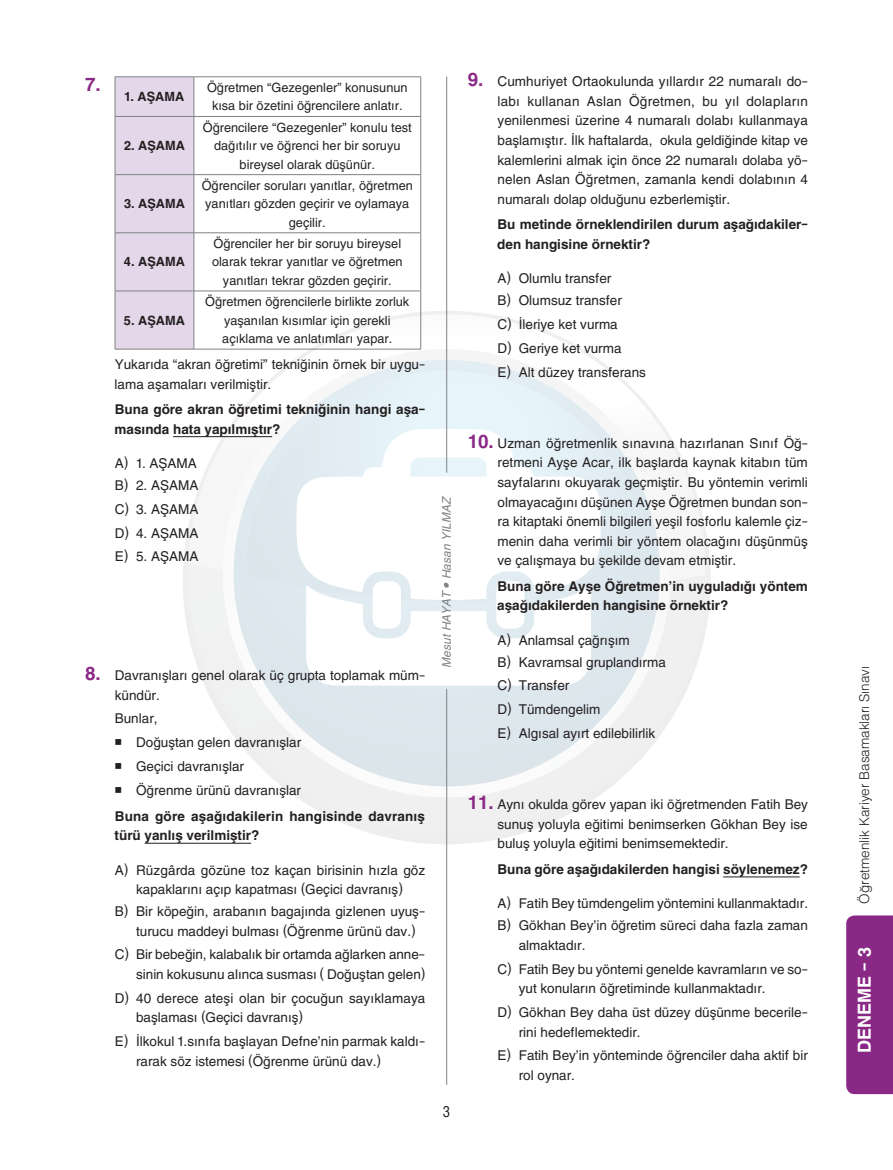
<style>
.page{position:relative;width:893px;height:1170px;background:#fff}
.page>*{position:absolute;margin:0;border:0;box-sizing:border-box;transform-origin:0 0}
.t1{font:700 18.75px "yargi Helvetica";color:#8a2885}
.t2{font:700 18px "CANT Adahelvetica";color:#fff}
.t3{font:14.85px "yargi Helvetica Condensed";color:#231f20}
.t4{font:13.5px/19.5px "CANT Adahelvetica";color:#231f20}
.t5{font:700 13.5px/19.6px "CANT Adahelvetica";color:#231f20}
.t6{font:300 13.5px "yargi Helvetica";color:#231f20}
.t7{font:12.75px/18.5px "CANT Adahelvetica";color:#231f20;text-align:center}
.t8{font:700 12.75px "CANT Adahelvetica";color:#231f20}
.t9{font:italic 12px "CANT Adahelvetica";color:#808285}
.s1{font-family:"yargi Helvetica";font-weight:700;font-size:18.75px;color:#8a2885}
</style>
<div class="page">
<svg style="left:188px;top:528px;width:518px;height:304px"></svg>
<svg style="left:223px;top:581px;width:448px;height:216px"></svg>
<div style="left:246px;top:581px;width:401px;height:21px;background:#dde9ee"></div>
<svg style="left:188px;top:314px;width:517px;height:267px"></svg>
<svg style="left:296px;top:429px;width:305px;height:171px"></svg>
<svg style="left:306px;top:581px;width:285px;height:104px"></svg>
<div style="left:846px;top:915px;width:47px;height:178px;background:#8a2885"></div>
<hr style="left:446px;top:688px;width:1px;height:396px;background:#808285">
<hr style="left:446px;top:77px;width:1px;height:395px;background:#808285">
<hr style="left:173px;top:436px;width:99px;height:1px;background:#231f20">
<hr style="left:145px;top:842px;width:106px;height:1px;background:#231f20">
<div style="left:116px;top:78px;width:78px;height:271px;background:#e3d7e9"></div>
<hr style="left:115px;top:77px;width:79px;height:1px;background:#808285">
<hr style="left:115px;top:77px;width:1px;height:39px;background:#808285">
<hr style="left:194px;top:77px;width:227px;height:1px;background:#808285">
<hr style="left:194px;top:77px;width:1px;height:39px;background:#808285">
<hr style="left:420px;top:77px;width:1px;height:39px;background:#808285">
<hr style="left:115px;top:116px;width:79px;height:1px;background:#808285">
<hr style="left:115px;top:117px;width:1px;height:57px;background:#808285">
<hr style="left:194px;top:116px;width:227px;height:1px;background:#808285">
<hr style="left:194px;top:117px;width:1px;height:57px;background:#808285">
<hr style="left:420px;top:117px;width:1px;height:57px;background:#808285">
<hr style="left:115px;top:174px;width:79px;height:1px;background:#808285">
<hr style="left:115px;top:175px;width:1px;height:57px;background:#808285">
<hr style="left:194px;top:174px;width:227px;height:1px;background:#808285">
<hr style="left:194px;top:175px;width:1px;height:57px;background:#808285">
<hr style="left:420px;top:175px;width:1px;height:57px;background:#808285">
<hr style="left:115px;top:232px;width:79px;height:1px;background:#808285">
<hr style="left:115px;top:233px;width:1px;height:58px;background:#808285">
<hr style="left:194px;top:232px;width:227px;height:1px;background:#808285">
<hr style="left:194px;top:233px;width:1px;height:58px;background:#808285">
<hr style="left:420px;top:233px;width:1px;height:58px;background:#808285">
<hr style="left:115px;top:291px;width:79px;height:1px;background:#808285">
<hr style="left:115px;top:291px;width:1px;height:58px;background:#808285">
<hr style="left:194px;top:291px;width:227px;height:1px;background:#808285">
<hr style="left:194px;top:291px;width:1px;height:58px;background:#808285">
<hr style="left:420px;top:291px;width:1px;height:58px;background:#808285">
<hr style="left:115px;top:349px;width:79px;height:1px;background:#808285">
<hr style="left:194px;top:349px;width:227px;height:1px;background:#808285">
<hr style="left:723px;top:876px;width:77px;height:1px;background:#231f20">
<h1 class="t1" style="left:85px;top:74px;width:17px">7.</h1>
<p class="t8" style="left:125px;top:87px;width:61px">1. AŞAMA</p>
<p class="t7" style="left:207px;top:77px;width:202px">Öğretmen “Gezegenler” konusunun kısa bir özetini öğrencilere anlatır.</p>
<p class="t8" style="left:124px;top:136px;width:62px">2. AŞAMA</p>
<p class="t7" style="left:203px;top:117px;width:211px">Öğrencilere “Gezegenler” konulu test dağıtılır ve öğrenci her bir soruyu bireysel olarak düşünür.</p>
<p class="t8" style="left:124px;top:194px;width:62px">3. AŞAMA</p>
<p class="t8" style="left:124px;top:252px;width:62px">4. AŞAMA</p>
<p class="t7" style="left:202px;top:175px;width:213px">Öğrenciler soruları yanıtlar, öğretmen yanıtları gözden geçirir ve oylamaya geçilir.</p>
<p class="t7" style="left:212px;top:233px;width:192px">Öğrenciler her bir soruyu bireysel olarak tekrar yanıtlar ve öğretmen yanıtları tekrar gözden geçirir.</p>
<p class="t7" style="left:205px;top:291px;width:206px">Öğretmen öğrencilerle birlikte zorluk yaşanılan kısımlar için gerekli açıklama ve anlatımları yapar.</p>
<p class="t4" style="left:115px;top:353px;width:312px">Yukarıda “akran öğretimi” tekniğinin örnek bir uygu&shy;lama aşamaları verilmiştir.</p>
<p class="t5" style="left:115px;top:398px;width:312px">Buna göre akran öğretimi tekniğinin hangi aşa&shy;masında hata yapılmıştır?</p>
<p class="t4" style="left:115px;top:451px;width:85px;line-height:21.8px">A) 1. AŞAMA<br>B) 2. AŞAMA</p>
<p class="t4" style="left:115px;top:495px;width:85px;line-height:23.9px;text-align:justify">C) 3. AŞAMA D) 4. AŞAMA E) 5. AŞAMA</p>
<p class="t8" style="left:124px;top:310px;width:62px">5. AŞAMA</p>
<p class="t4" style="left:115px;top:664px;width:312px;text-indent:-30px"><span class="s1">8.</span> Davranışları genel olarak üç grupta toplamak müm&shy;kündür.</p>
<p class="t4" style="left:136px;top:705px;width:167px;line-height:23.9px;text-indent:-21px">Bunlar,<br>Doğuştan gelen davranışlar<br>Geçici davranışlar<br>Öğrenme ürünü davranışlar</p>
<p class="t5" style="left:115px;top:804px;width:312px">Buna göre aşağıdakilerin hangisinde davranış türü yanlış verilmiştir?</p>
<p class="t4" style="left:115px;top:858px;width:312px;text-align:center">A) Rüzgârda gözüne toz kaçan birisinin hızla göz kapaklarını açıp kapatması (Geçici davranış)</p>
<p class="t4" style="left:136px;top:900px;width:291px;text-indent:-21px">B) Bir köpeğin, arabanın bagajında gizlenen uyuş&shy;turucu maddeyi bulması (Öğrenme ürünü dav.)</p>
<p class="t4" style="left:115px;top:943px;width:312px;text-align:right">C) Bir bebeğin, kalabalık bir ortamda ağlarken anne&shy;sinin kokusunu alınca susması ( Doğuştan gelen)</p>
<p class="t4" style="left:136px;top:986px;width:291px;text-indent:-21px">D) 40 derece ateşi olan bir çocuğun sayıklamaya başlaması (Geçici davranış)</p>
<p class="t4" style="left:136px;top:1030px;width:291px;text-indent:-21px">E) İlkokul 1.sınıfa başlayan Defne’nin parmak kaldı&shy;rarak söz istemesi (Öğrenme ürünü dav.)</p>
<p class="t9" style="left:436px;top:667px;width:173px;rotate:-90deg">Mesut HAYAT • Hasan YILMAZ</p>
<p class="t3" style="left:443px;top:1102px;width:9px">3</p>
<p class="t4" style="left:497px;top:70px;width:312px;text-align:justify;text-indent:-30px"><span class="s1">9.</span> Cumhuriyet Ortaokulunda yıllardır 22 numaralı do&shy;labı kullanan Aslan Öğretmen, bu yıl dolapların yenilenmesi üzerine 4 numaralı dolabı kullanmaya başlamıştır. İlk haftalarda, okula geldiğinde kitap ve kalemlerini almak için önce 22 numaralı dolaba yö&shy;nelen Aslan Öğretmen, zamanla kendi dolabının 4 numaralı dolap olduğunu ezberlemiştir.</p>
<p class="t5" style="left:497px;top:213px;width:312px">Bu metinde örneklendirilen durum aşağıdakiler&shy;den hangisine örnektir?</p>
<p class="t4" style="left:497px;top:266px;width:126px;line-height:21.8px">A) Olumlu transfer<br>B) Olumsuz transfer</p>
<p class="t4" style="left:497px;top:311px;width:150px;line-height:23.9px">C) İleriye ket vurma<br>D) Geriye ket vurma<br>E) Alt düzey transferans</p>
<p class="t4" style="left:497px;top:432px;width:312px;text-align:justify;text-indent:-30px"><span class="s1">10.</span> Uzman öğretmenlik sınavına hazırlanan Sınıf Öğ&shy;retmeni Ayşe Acar, ilk başlarda kaynak kitabın tüm sayfalarını okuyarak geçmiştir. Bu yöntemin verimli olmayacağını düşünen Ayşe Öğretmen bundan son&shy;ra kitaptaki önemli bilgileri yeşil fosforlu kalemle çiz&shy;menin daha verimli bir yöntem olacağını düşünmüş ve çalışmaya bu şekilde devam etmiştir.</p>
<p class="t5" style="left:497px;top:575px;width:312px">Buna göre Ayşe Öğretmen’in uyguladığı yöntem aşağıdakilerden hangisine örnektir?</p>
<p class="t4" style="left:497px;top:628px;width:170px;line-height:21.8px">A) Anlamsal çağrışım<br>B) Kavramsal gruplandırma</p>
<p class="t4" style="left:497px;top:672px;width:159px;line-height:23.9px">C) Transfer<br>D) Tümdengelim<br>E) Algısal ayırt edilebilirlik</p>
<p class="t4" style="left:497px;top:793px;width:312px;text-align:justify;text-indent:-30px"><span class="s1">11.</span> Aynı okulda görev yapan iki öğretmenden Fatih Bey sunuş yoluyla eğitimi benimserken Gökhan Bey ise buluş yoluyla eğitimi benimsemektedir.</p>
<p class="t5" style="left:497px;top:857px;width:312px">Buna göre aşağıdakilerden hangisi söylenemez?</p>
<p class="t4" style="left:497px;top:891px;width:312px;line-height:21.8px">A) Fatih Bey tümdengelim yöntemini kullanmaktadır.<br>B) Gökhan Bey’in öğretim süreci daha fazla zaman</p>
<p class="t4" style="left:497px;top:931px;width:312px;line-height:23.9px;text-indent:21px">almaktadır.<br>C) Fatih Bey bu yöntemi genelde kavramların ve so-</p>
<p class="t4" style="left:497px;top:975px;width:312px;line-height:23.9px;text-indent:21px">yut konuların öğretiminde kullanmaktadır.<br>D) Gökhan Bey daha üst düzey düşünme becerile-</p>
<p class="t4" style="left:497px;top:1018px;width:312px;line-height:23.9px;text-indent:21px">rini hedeflemektedir.<br>E) Fatih Bey’in yönteminde öğrenciler daha aktif bir</p>
<p class="t4" style="left:519px;top:1063px;width:58px">rol oynar.</p>
<p class="t6" style="left:856px;top:903px;width:239px;rotate:-90deg">Öğretmenlik Kariyer Basamakları Sınavı</p>
<h2 class="t2" style="left:850px;top:1052px;width:107px;rotate:-90deg">DENEME - 3</h2>
</div>
